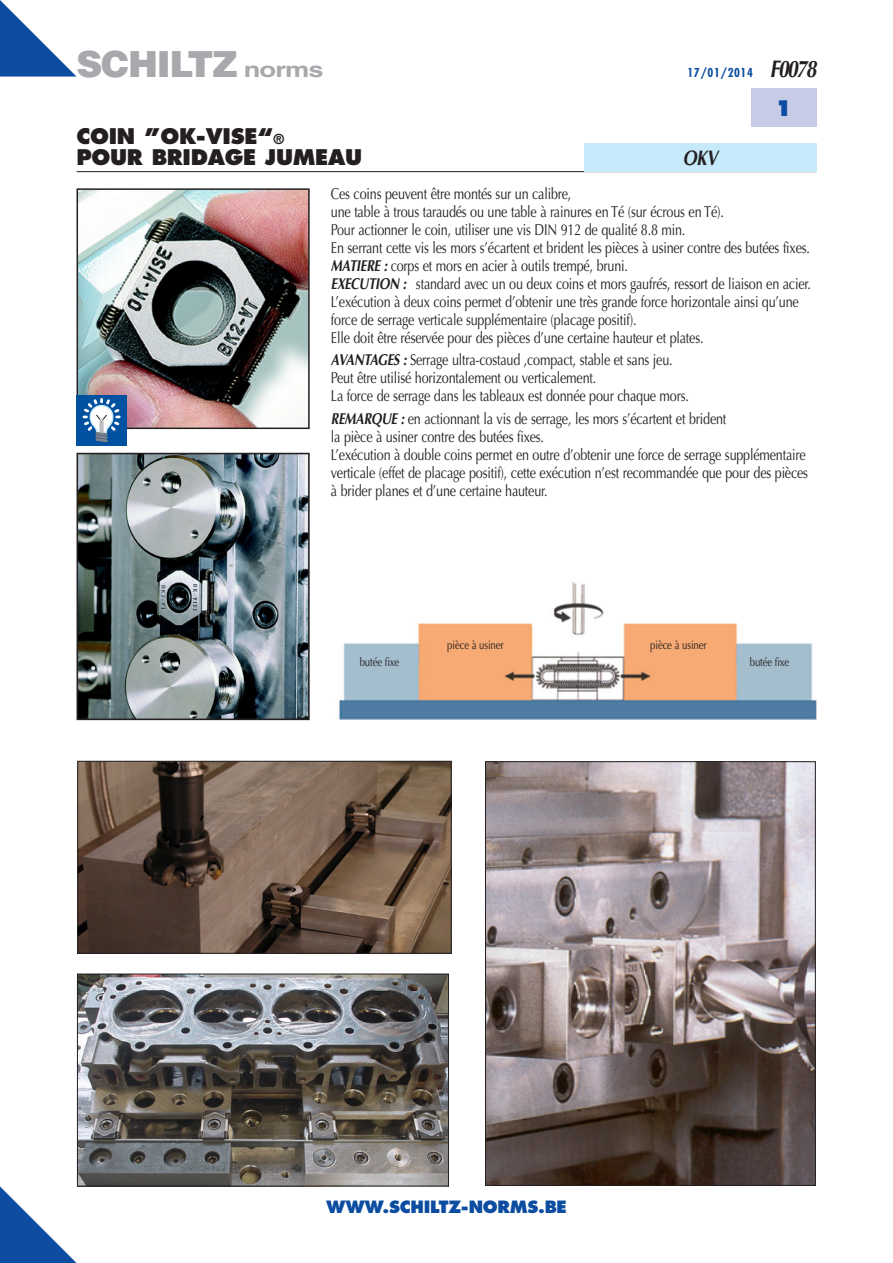
<style>
.page{position:relative;width:893px;height:1263px;background:#fff}
.page>*{position:absolute;margin:0;border:0;box-sizing:border-box;transform-origin:0 0}
.t1{font:900 36px "Helvetica";letter-spacing:-.035em;color:#a8a9ad}
._01_titre{font:800 21px/21px "Futura";letter-spacing:-.015em;color:#231f20}
._04_bloc_Art__DIN_IS{font:italic 700 21px "Optima";color:#231f20;scale:.8 1}
._01_titre-2{font:800 21px "Futura";color:#0d4da1}
.t2{font:800 16.5px "Futura";letter-spacing:-.015em;color:#0d4da1}
._03_body_txt{font:15.75px/18px "Optima";letter-spacing:-.015em;color:#231f20;scale:.8 1}
.Normal_e{font:12px "Optima";letter-spacing:-.015em;color:#231f20;scale:.8 1}
.Titre_texte_NL{font:700 condensed 12px "Futura";letter-spacing:.05em;color:#0d4da1}
.s1{font-weight:700;font-size:21px}
.s2{font-family:"Optima";font-style:italic;font-stretch:normal;font-size:24px;color:#231f20}
.s3{font-size:13.5px}
.s4{font-weight:700;font-style:italic}
</style>
<div class="page">
<img style="left:80px;top:191px;width:227px;height:235px">
<div style="left:77px;top:188px;width:233px;height:241px;border:2px solid #231f20"></div>
<img style="left:80px;top:456px;width:227px;height:261px">
<div style="left:77px;top:453px;width:233px;height:267px;border:2px solid #231f20"></div>
<div style="left:76px;top:395px;width:51px;height:51px;background:#0151a1"></div>
<svg style="left:82px;top:398px;width:39px;height:44px"></svg>
<img style="left:339px;top:581px;width:478px;height:138px">
<img style="left:487px;top:763px;width:326px;height:420px">
<div style="left:485px;top:761px;width:330px;height:424px;border:1px solid #231f20"></div>
<img style="left:79px;top:976px;width:368px;height:208px">
<div style="left:77px;top:974px;width:372px;height:212px;border:1px solid #231f20"></div>
<img style="left:80px;top:763px;width:369px;height:188px">
<div style="left:78px;top:761px;width:373px;height:192px;border:1px solid #231f20"></div>
<svg style="left:0;top:1186px;width:77px;height:77px"></svg>
<hr style="left:77px;top:171px;width:739px;height:1px;background:#231f20">
<div style="left:751px;top:89px;width:65px;height:38px;background:#c7cbe6"></div>
<svg style="left:0;top:0;width:77px;height:77px"></svg>
<div style="left:584px;top:143px;width:232px;height:28px;background:#c6eafa"></div>
<h1 class="t1" style="left:77px;top:40px;width:248px">SCHILTZ <span class="s1">norms</span></h1>
<p class="Titre_texte_NL" style="left:687px;top:65px;width:130px">17/01/2014 <span class="s2">F0078</span></p>
<p class="_01_titre-2" style="left:775px;top:95px;width:19px">1</p>
<p class="_01_titre" style="left:77px;top:125px;width:287px">COIN ”OK-VISE“<span class="s3">®<br></span>POUR BRIDAGE JUMEAU</p>
<p class="_03_body_txt" style="left:331px;top:185px;width:602px">Ces coins peuvent être montés sur un calibre,<br>une table à trous taraudés ou une table à rainures en Té (sur écrous en Té).<br>Pour actionner le coin, utiliser une vis DIN 912 de qualité 8.8 min.<br>En serrant cette vis les mors s’écartent et brident les pièces à usiner contre des butées fixes.<br><span class="s4">MATIERE :</span> corps et mors en acier à outils trempé, bruni.<br><span class="s4">EXECUTION :</span> standard avec un ou deux coins et mors gaufrés, ressort de liaison en acier.<br>L’exécution à deux coins permet d’obtenir une très grande force horizontale ainsi qu’une force de serrage verticale supplémentaire (placage positif).<br>Elle doit être réservée pour des pièces d’une certaine hauteur et plates.</p>
<p class="_03_body_txt" style="left:331px;top:351px;width:449px"><span class="s4">AVANTAGES :</span> Serrage ultra-costaud ,compact, stable et sans jeu.<br>Peut être utilisé horizontalement ou verticalement.<br>La force de serrage dans les tableaux est donnée pour chaque mors.</p>
<p class="_03_body_txt" style="left:331px;top:410px;width:598px"><span class="s4">REMARQUE :</span> en actionnant la vis de serrage, les mors s’écartent et brident<br>la pièce à usiner contre des butées fixes.<br>L’exécution à double coins permet en outre d’obtenir une force de serrage supplémentaire verticale (effet de placage positif), cette exécution n’est recommandée que pour des pièces à brider planes et d’une certaine hauteur.</p>
<p class="_04_bloc_Art__DIN_IS" style="left:683px;top:145px;width:45px">OKV</p>
<p class="Normal_e" style="left:360px;top:654px;width:51px">butée fixe</p>
<p class="Normal_e" style="left:447px;top:638px;width:72px">pièce à usiner</p>
<p class="Normal_e" style="left:650px;top:638px;width:72px">pièce à usiner</p>
<p class="Normal_e" style="left:750px;top:654px;width:51px">butée fixe</p>
<p class="t2" style="left:326px;top:1197px;width:242px">WWW.SCHILTZ-NORMS.BE</p>
</div>
